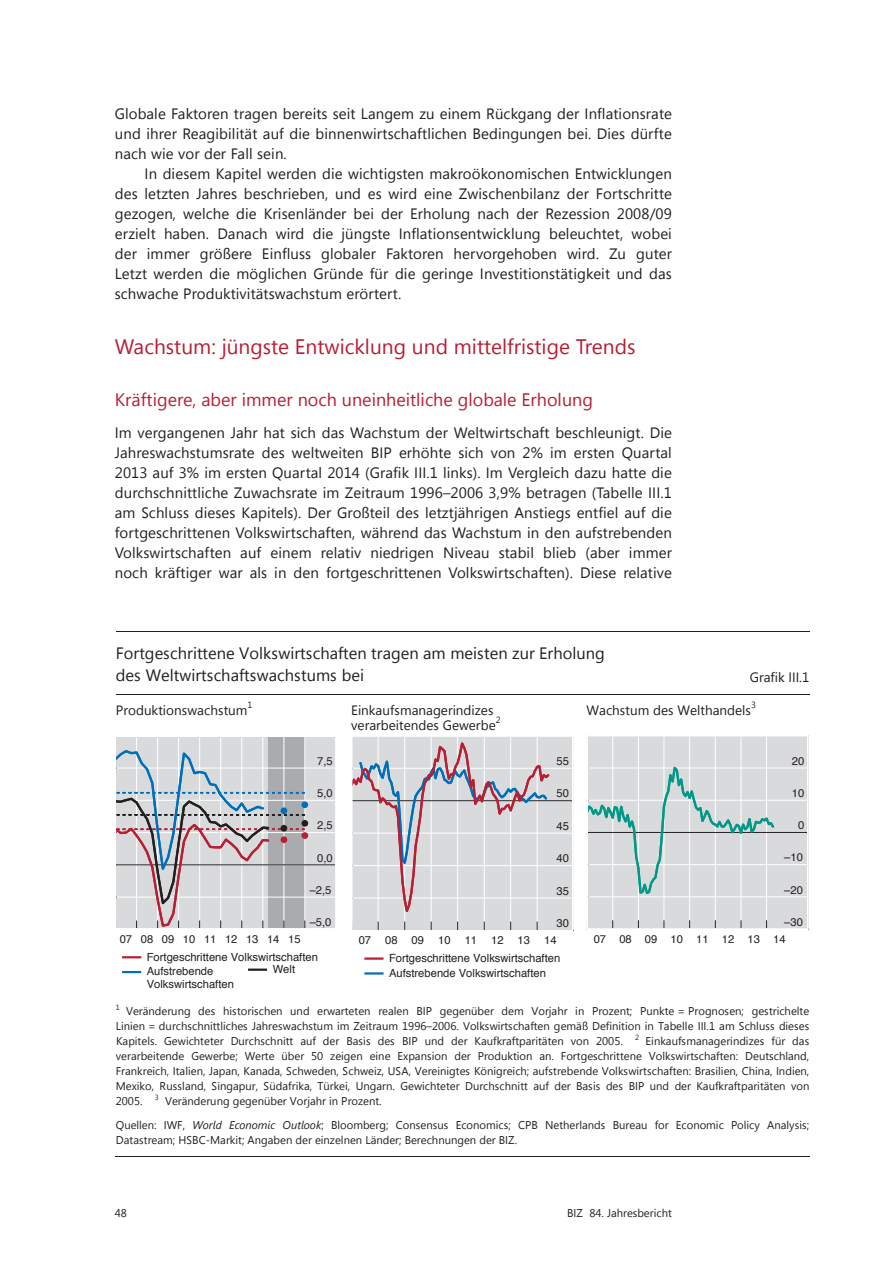
<style>
.page{position:relative;width:893px;height:1263px;background:#fff}
.page>*{position:absolute;margin:0;border:0;box-sizing:border-box;transform-origin:0 0}
.t1{font:21px "Segoe UI";color:#b91f33}
.t2{font:18px "Segoe UI";color:#b91f33}
.t3{font:16.5px/21.9px "Segoe UI";color:#231f20}
.t4{font:16.5px/28px "Arial";color:#231f20}
.t5{font:15px/20px "Segoe UI";letter-spacing:.005em;color:#231f20;text-align:justify}
.t6{font:13.5px/15px "Segoe UI";color:#231f20}
.t7{font:11.25px/15px "Segoe UI";color:#231f20;text-align:justify}
.t8{font:11.25px/17.4px "Helvetica";color:#231f20}
.t9{font:9px "Segoe UI";color:#231f20}
.t10{font:7.5px "Segoe UI";color:#231f20}
.s1{font-style:italic}
</style>
<div class="page">
<hr style="left:116px;top:631px;width:693px;height:1px;background:#231f20">
<hr style="left:116px;top:694px;width:471px;height:1px;background:#231f20">
<hr style="left:587px;top:694px;width:124px;height:1px;background:#231f20">
<hr style="left:711px;top:694px;width:98px;height:1px;background:#231f20">
<hr style="left:115px;top:1156px;width:694px;height:1px;background:#231f20">
<svg style="left:116px;top:737px;width:220px;height:192px;background:#c7c7cc"></svg>
<svg style="left:122px;top:956px;width:19px;height:2px"></svg>
<svg style="left:122px;top:971px;width:19px;height:2px"></svg>
<hr style="left:248px;top:968px;width:19px;height:3px;background:#231f20">
<svg style="left:352px;top:737px;width:220px;height:193px;background:#d2d0d4"></svg>
<hr style="left:364px;top:957px;width:19px;height:3px;background:#b91f33">
<svg style="left:364px;top:972px;width:19px;height:2px"></svg>
<svg style="left:586px;top:735px;width:223px;height:195px;background:#d3d9da"></svg>
<p class="t5" style="left:115px;top:103px;width:559px">Globale Faktoren tragen bereits seit Langem zu einem Rückgang der Inflationsrate und ihrer Reagibilität auf die binnenwirtschaftlichen Bedingungen bei. Dies dürfte nach wie vor der Fall sein.</p>
<p class="t5" style="left:115px;top:163px;width:559px;text-indent:30px">In diesem Kapitel werden die wichtigsten makroökonomischen Entwicklungen des letzten Jahres beschrieben, und es wird eine Zwischenbilanz der Fortschritte gezogen, welche die Krisenländer bei der Erholung nach der Rezession 2008/09 erzielt haben. Danach wird die jüngste Inflationsentwicklung beleuchtet, wobei der immer größere Einfluss globaler Faktoren hervorgehoben wird. Zu guter Letzt werden die möglichen Gründe für die geringe Investitionstätigkeit und das schwache Produktivitätswachstum erörtert.</p>
<h1 class="t1" style="left:115px;top:332px;width:522px">Wachstum: jüngste Entwicklung und mittelfristige Trends</h1>
<p class="t2" style="left:115px;top:387px;width:480px">Kräftigere, aber immer noch uneinheitliche globale Erholung</p>
<p class="t5" style="left:115px;top:423px;width:559px">Im vergangenen Jahr hat sich das Wachstum der Weltwirtschaft beschleunigt. Die Jahreswachstumsrate des weltweiten BIP erhöhte sich von 2% im ersten Quartal 2013 auf 3% im ersten Quartal 2014 (Grafik III.1 links). Im Vergleich dazu hatte die durchschnittliche Zuwachsrate im Zeitraum 1996–2006 3,9% betragen (Tabelle III.1 am Schluss dieses Kapitels). Der Großteil des letztjährigen Anstiegs entfiel auf die fortgeschrittenen Volkswirtschaften, während das Wachstum in den aufstrebenden Volkswirtschaften auf einem relativ niedrigen Niveau stabil blieb (aber immer noch kräftiger war als in den fortgeschrittenen Volkswirtschaften). Diese relative</p>
<p class="t4" style="left:116px;top:515px;width:479px">Annual report 2014, chapter 3 graphs<br>Changes 16.06.14, 17.06.14, 20.06.14 and proofreaders included</p>
<p class="t3" style="left:116px;top:642px;width:490px">Fortgeschrittene Volkswirtschaften tragen am meisten zur Erholung des Weltwirtschaftswachstums bei</p>
<p class="t6" style="left:750px;top:669px;width:61px">Grafik III.1</p>
<p class="t6" style="left:116px;top:702px;width:133px">Produktionswachstum</p>
<p class="t9" style="left:248px;top:698px;width:6px">1</p>
<p class="t6" style="left:351px;top:702px;width:146px">Einkaufsmanagerindizes verarbeitendes Gewerbe</p>
<p class="t9" style="left:496px;top:713px;width:6px">2</p>
<p class="t6" style="left:586px;top:702px;width:166px">Wachstum des Welthandels</p>
<p class="t9" style="left:751px;top:698px;width:6px">3</p>
<p class="t8" style="left:317px;top:752px;width:17px">7,5</p>
<p class="t8" style="left:556px;top:753px;width:14px">55</p>
<p class="t8" style="left:792px;top:752px;width:14px">20</p>
<p class="t8" style="left:317px;top:785px;width:17px">5,0</p>
<p class="t8" style="left:556px;top:785px;width:14px">50</p>
<p class="t8" style="left:792px;top:785px;width:14px">10</p>
<p class="t8" style="left:317px;top:817px;width:17px">2,5</p>
<p class="t8" style="left:556px;top:817px;width:14px">45</p>
<p class="t8" style="left:798px;top:817px;width:8px">0</p>
<p class="t8" style="left:317px;top:849px;width:17px">0,0</p>
<p class="t8" style="left:556px;top:850px;width:14px">40</p>
<p class="t8" style="left:784px;top:849px;width:20px">–10</p>
<p class="t8" style="left:310px;top:881px;width:23px">–2,5</p>
<p class="t8" style="left:556px;top:882px;width:14px">35</p>
<p class="t8" style="left:784px;top:881px;width:20px">–20</p>
<p class="t8" style="left:310px;top:914px;width:23px">–5,0</p>
<p class="t8" style="left:556px;top:915px;width:14px">30</p>
<p class="t8" style="left:784px;top:913px;width:20px">–30</p>
<p class="t8" style="left:147px;top:931px;width:173px;text-indent:-27px">07 08 09 10 11 12 13 14 15<br>Fortgeschrittene Volkswirtschaften</p>
<p class="t8" style="left:147px;top:965px;width:89px;line-height:12.8px">Aufstrebende<br>Volkswirtschaften</p>
<p class="t8" style="left:273px;top:961px;width:24px">Welt</p>
<p class="t8" style="left:359px;top:932px;width:67px">07 08 09</p>
<p class="t8" style="left:438px;top:932px;width:93px">10 11 12 13</p>
<p class="t8" style="left:389px;top:932px;width:173px;text-indent:155px">14<br>Fortgeschrittene Volkswirtschaften</p>
<p class="t8" style="left:389px;top:964px;width:158px">Aufstrebende Volkswirtschaften</p>
<p class="t8" style="left:594px;top:931px;width:193px">07 08 09 10 11 12 13 14</p>
<p class="t10" style="left:116px;top:1002px;width:6px">1</p>
<p class="t7" style="left:116px;top:1003px;width:695px;text-indent:10px">Veränderung des historischen und erwarteten realen BIP gegenüber dem Vorjahr in Prozent; Punkte = Prognosen; gestrichelte Linien = durchschnittliches Jahreswachstum im Zeitraum 1996–2006. Volkswirtschaften gemäß Definition in Tabelle III.1 am Schluss dieses Kapitels. Gewichteter Durchschnitt auf der Basis des BIP und der Kaufkraftparitäten von 2005.</p>
<p class="t10" style="left:635px;top:1032px;width:6px">2</p>
<p class="t7" style="left:116px;top:1033px;width:695px;text-indent:530px">Einkaufsmanagerindizes für das verarbeitende Gewerbe; Werte über 50 zeigen eine Expansion der Produktion an. Fortgeschrittene Volkswirtschaften: Deutschland, Frankreich, Italien, Japan, Kanada, Schweden, Schweiz, USA, Vereinigtes Königreich; aufstrebende Volkswirtschaften: Brasilien, China, Indien, Mexiko, Russland, Singapur, Südafrika, Türkei, Ungarn. Gewichteter Durchschnitt auf der Basis des BIP und der Kaufkraftparitäten von 2005.</p>
<p class="t10" style="left:155px;top:1092px;width:6px">3</p>
<p class="t7" style="left:116px;top:1089px;width:695px;line-height:24px;text-indent:49px">Veränderung gegenüber Vorjahr in Prozent.<br>Quellen: IWF, <span class="s1">World Economic Outlook</span>; Bloomberg; Consensus Economics; CPB Netherlands Bureau for Economic Policy Analysis;</p>
<p class="t7" style="left:116px;top:1132px;width:403px">Datastream; HSBC-Markit; Angaben der einzelnen Länder; Berechnungen der BIZ.</p>
<p class="t7" style="left:115px;top:1205px;width:14px">48</p>
<p class="t7" style="left:567px;top:1205px;width:106px">BIZ 84. Jahresbericht</p>
</div>
